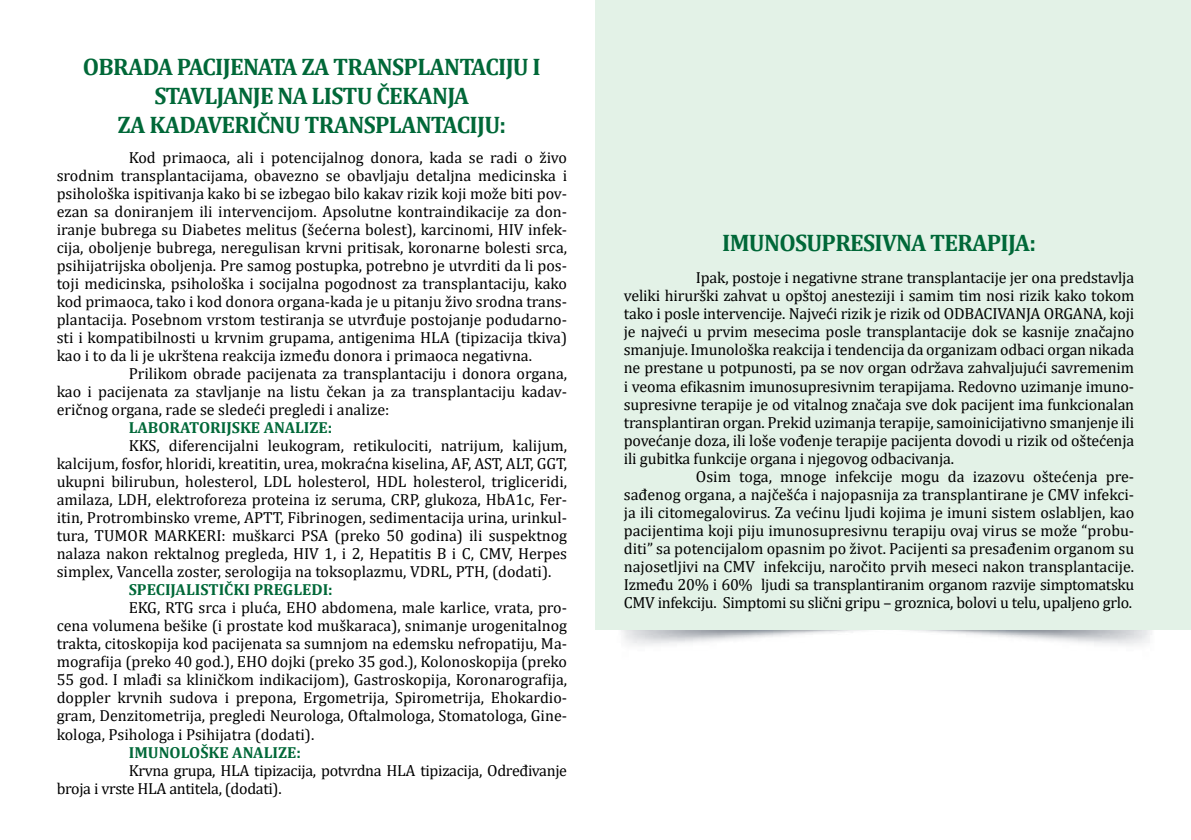
<style>
.page{position:relative;width:1191px;height:840px;background:#fff}
.page>*{position:absolute;margin:0;border:0;box-sizing:border-box;transform-origin:0 0}
.t1{font:700 24px/28.8px "Cambria";letter-spacing:-.03em;color:#006838;text-align:center}
.t2{font:16px/18px "Cambria";color:#000;text-align:justify}
.t3{font:16px/18px "Cambria";letter-spacing:-.02em;color:#000}
.t4{font:700 16px "Cambria";color:#006838}
</style>
<div class="page">
<div style="left:595px;top:0;width:596px;height:629px;background:#e3f2e7"></div>
<h1 class="t1" style="left:83px;top:52px;width:459px">OBRADA PACIJENATA ZA TRANSPLANTACIJU I<br>STAVLJANJE NA LISTU ČEKANJA<br>ZA KADAVERIČNU TRANSPLANTACIJU:</h1>
<p class="t2" style="left:129px;top:148px;width:440px">Kod primaoca, ali i potencijalnog donora, kada se radi o živo</p>
<p class="t2" style="left:57px;top:166px;width:512px">srodnim transplantacijama, obavezno se obavljaju detaljna medicinska i</p>
<p class="t2" style="left:57px;top:184px;width:512px">psihološka ispitivanja kako bi se izbegao bilo kakav rizik koji može biti pov-</p>
<p class="t2" style="left:57px;top:202px;width:512px">ezan sa doniranjem ili intervencijom. Apsolutne kontraindikacije za don-</p>
<p class="t2" style="left:57px;top:220px;width:512px">iranje bubrega su Diabetes melitus (šećerna bolest), karcinomi, HIV infek-</p>
<p class="t2" style="left:57px;top:238px;width:512px">cija, oboljenje bubrega, neregulisan krvni pritisak, koronarne bolesti srca,</p>
<p class="t2" style="left:57px;top:256px;width:512px">psihijatrijska oboljenja. Pre samog postupka, potrebno je utvrditi da li pos-</p>
<p class="t2" style="left:57px;top:274px;width:512px">toji medicinska, psihološka i socijalna pogodnost za transplantaciju, kako</p>
<p class="t2" style="left:57px;top:292px;width:512px">kod primaoca, tako i kod donora organa-kada je u pitanju živo srodna trans-</p>
<p class="t2" style="left:57px;top:310px;width:512px">plantacija. Posebnom vrstom testiranja se utvrđuje postojanje podudarno-</p>
<p class="t2" style="left:57px;top:328px;width:512px">sti i kompatibilnosti u krvnim grupama, antigenima HLA (tipizacija tkiva)</p>
<p class="t2" style="left:57px;top:346px;width:477px">kao i to da li je ukrštena reakcija između donora i primaoca negativna.</p>
<p class="t2" style="left:129px;top:364px;width:440px">Prilikom obrade pacijenata za transplantaciju i donora organa,</p>
<p class="t2" style="left:57px;top:382px;width:512px">kao i pacijenata za stavljanje na listu čekan ja za transplantaciju kadav-</p>
<p class="t2" style="left:57px;top:400px;width:334px">eričnog organa, rade se sledeći pregledi i analize:</p>
<p class="t4" style="left:129px;top:416px;width:205px">LABORATORIJSKE ANALIZE:</p>
<p class="t2" style="left:57px;top:436px;width:512px;text-indent:72px">KKS, diferencijalni leukogram, retikulociti, natrijum, kalijum, kalcijum, fosfor, hloridi, kreatitin, urea, mokraćna kiselina, AF, AST, ALT, GGT, ukupni bilirubun, holesterol, LDL holesterol, HDL holesterol, trigliceridi, amilaza, LDH, elektroforeza proteina iz seruma, CRP, glukoza, HbA1c, Fer&shy;itin, Protrombinsko vreme, APTT, Fibrinogen, sedimentacija urina, urinkul&shy;tura, TUMOR MARKERI: muškarci PSA (preko 50 godina) ili suspektnog nalaza nakon rektalnog pregleda, HIV 1, i 2, Hepatitis B i C, CMV, Herpes simplex, Vancella zoster, serologija na toksoplazmu, VDRL, PTH, (dodati).</p>
<p class="t4" style="left:129px;top:578px;width:205px">SPECIJALISTIČKI PREGLEDI:</p>
<p class="t2" style="left:57px;top:598px;width:512px;text-indent:72px">EKG, RTG srca i pluća, EHO abdomena, male karlice, vrata, pro&shy;cena volumena bešike (i prostate kod muškaraca), snimanje urogenitalnog trakta, citoskopija kod pacijenata sa sumnjom na edemsku nefropatiju, Ma&shy;mografija (preko 40 god.), EHO dojki (preko 35 god.), Kolonoskopija (preko 55 god. I mlađi sa kliničkom indikacijom), Gastroskopija, Koronarografija, doppler krvnih sudova i prepona, Ergometrija, Spirometrija, Ehokardio&shy;gram, Denzitometrija, pregledi Neurologa, Oftalmologa, Stomatologa, Gine&shy;kologa, Psihologa i Psihijatra (dodati).</p>
<p class="t4" style="left:129px;top:740px;width:174px">IMUNOLOŠKE ANALIZE:</p>
<p class="t3" style="left:57px;top:760px;width:512px;text-indent:72px">Krvna grupa, HLA tipizacija, potvrdna HLA tipizacija, Određivanje broja i vrste HLA antitela, (dodati).</p>
<h1 class="t1" style="left:722px;top:227px;width:315px">IMUNOSUPRESIVNA TERAPIJA:</h1>
<p class="t2" style="left:696px;top:269px;width:440px">Ipak, postoje i negativne strane transplantacije jer ona predstavlja</p>
<p class="t2" style="left:624px;top:287px;width:512px">veliki hirurški zahvat u opštoj anesteziji i samim tim nosi rizik kako tokom</p>
<p class="t2" style="left:624px;top:305px;width:512px">tako i posle intervencije. Najveći rizik je rizik od ODBACIVANJA ORGANA, koji</p>
<p class="t2" style="left:624px;top:323px;width:512px">je najveći u prvim mesecima posle transplantacije dok se kasnije značajno</p>
<p class="t2" style="left:624px;top:341px;width:512px">smanjuje. Imunološka reakcija i tendencija da organizam odbaci organ nikada</p>
<p class="t2" style="left:624px;top:359px;width:512px">ne prestane u potpunosti, pa se nov organ održava zahvaljujući savremenim</p>
<p class="t2" style="left:624px;top:377px;width:512px">i veoma efikasnim imunosupresivnim terapijama. Redovno uzimanje imuno-</p>
<p class="t2" style="left:624px;top:395px;width:512px">supresivne terapije je od vitalnog značaja sve dok pacijent ima funkcionalan</p>
<p class="t2" style="left:624px;top:413px;width:512px">transplantiran organ. Prekid uzimanja terapije, samoinicijativno smanjenje ili</p>
<p class="t2" style="left:624px;top:431px;width:512px">povećanje doza, ili loše vođenje terapije pacijenta dovodi u rizik od oštećenja</p>
<p class="t2" style="left:624px;top:449px;width:332px">ili gubitka funkcije organa i njegovog odbacivanja.</p>
<p class="t2" style="left:696px;top:467px;width:440px">Osim toga, mnoge infekcije mogu da izazovu oštećenja pre-</p>
<p class="t2" style="left:624px;top:485px;width:512px">sađenog organa, a najčešća i najopasnija za transplantirane je CMV infekci-</p>
<p class="t2" style="left:624px;top:503px;width:512px">ja ili citomegalovirus. Za većinu ljudi kojima je imuni sistem oslabljen, kao</p>
<p class="t2" style="left:624px;top:521px;width:512px">pacijentima koji piju imunosupresivnu terapiju ovaj virus se može “probu-</p>
<p class="t2" style="left:624px;top:539px;width:512px">diti” sa potencijalom opasnim po život. Pacijenti sa presađenim organom su</p>
<p class="t2" style="left:624px;top:557px;width:512px">najosetljivi na CMV infekciju, naročito prvih meseci nakon transplantacije.</p>
<p class="t3" style="left:624px;top:575px;width:512px">Između 20% i 60% ljudi sa transplantiranim organom razvije simptomatsku</p>
<p class="t3" style="left:624px;top:593px;width:510px">CMV infekciju. Simptomi su slični gripu – groznica, bolovi u telu, upaljeno grlo.</p>
</div>
